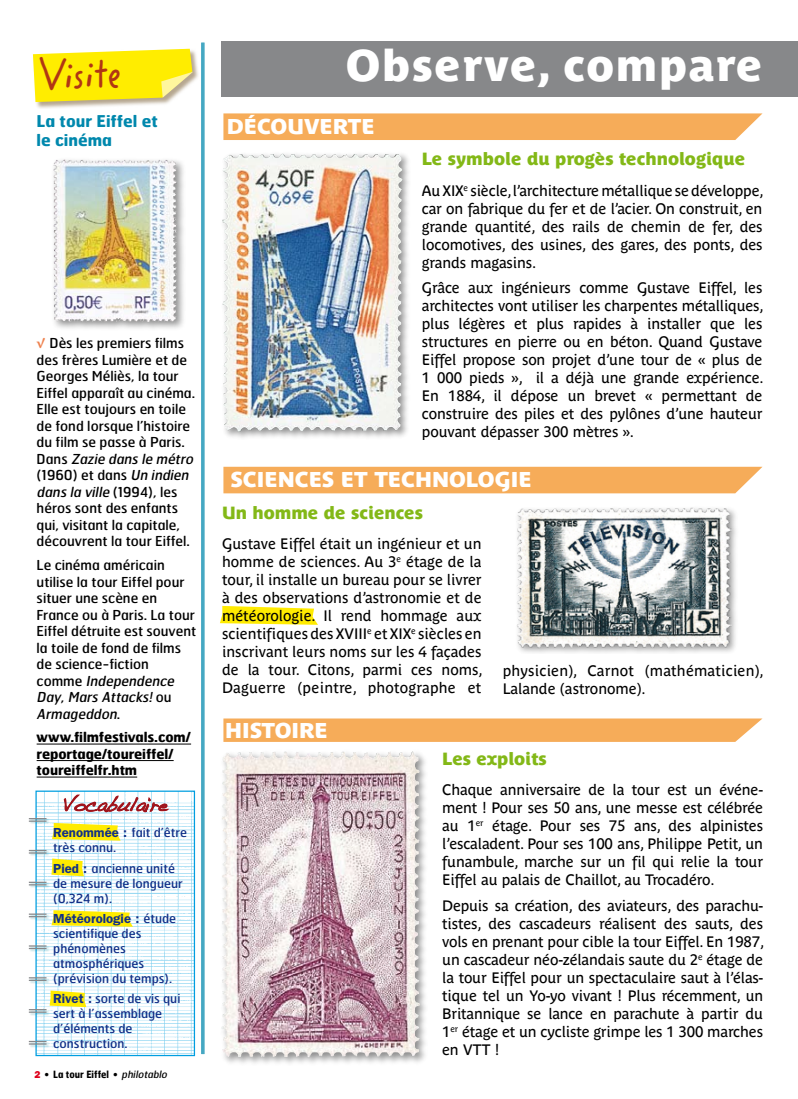
<style>
.page{position:relative;width:798px;height:1099px;background:#fff}
.page>*{position:absolute;margin:0;border:0;box-sizing:border-box;transform-origin:0 0}
.t1{font:43.75px "Parisine Plus Ptf So";letter-spacing:.04em;color:#fff}
.t2{font:700 42.5px "Kienan";color:#b13614}
.t3{font:21.25px "Parisine Plus Ptf So";color:#fff}
.t4{font:18.75px "Handwriting Dakota";color:#a0141c}
.t5{font:17.5px "Parisine Plus Ptf So";color:#83b817}
.t6{font:700 16.25px/19.5px "Hermes";color:#0088ad}
.t7{font:15px/18px "Parisine Plus Ptf";letter-spacing:-.01em;color:#000;text-align:justify}
.t8{font:15px/18px "Parisine Plus Ptf";letter-spacing:.01em;color:#000}
.t9{font:13.75px/16.5px "Hermes";color:#000}
.t10{font:700 13.75px/16.5px "Hermes";letter-spacing:-.01em;color:#000}
.t11{font:600 13.12px "Franklin Gothic";color:#112f87}
.t12{font:12.5px/15px "Hermes";color:#112f87}
.t13{font:700 10px "Hermes";color:#000;scale:.9 1}
.s1{font-family:"Miller Daily Bold Text";font-size:14.38px;color:#ee824f}
.s2{font-style:italic}
.s3{font-family:"Franklin Gothic";font-weight:600;font-size:13.12px}
.s4{font-family:"Hermes";font-weight:400;font-size:12.5px}
.s5{font-family:"Franklin Gothic";font-weight:800;color:#de001b}
.s6{font-family:"Franklin Gothic";font-weight:800}
.s7{font-weight:400;font-style:italic}
</style>
<div class="page">
<svg style="left:220px;top:606px;width:98px;height:19px;background:#ffee2a"></svg>
<hr style="left:204px;top:43px;width:1px;height:1011px;background:#0088ad">
<hr style="left:202px;top:43px;width:1px;height:1011px;background:#0088ad">
<hr style="left:201px;top:43px;width:1px;height:1011px;background:#0088ad">
<div style="left:223px;top:113px;width:539px;height:27px;background:#f6ac59"></div>
<div style="left:221px;top:41px;width:576px;height:56px;background:#87888a"></div>
<svg style="left:223px;top:718px;width:539px;height:24px;background:#f6af61"></svg>
<hr style="left:37px;top:743px;width:154px;height:1px;background:#000">
<hr style="left:37px;top:760px;width:137px;height:1px;background:#000">
<hr style="left:37px;top:776px;width:100px;height:1px;background:#000">
<svg style="left:36px;top:48px;width:162px;height:61px"></svg>
<svg style="left:33px;top:49px;width:160px;height:53px;background:#faea25"></svg>
<div style="left:219px;top:150px;width:193px;height:291px;background:#000;opacity:.45"></div>
<img style="left:221px;top:154px;width:60px;height:222px">
<div style="left:223px;top:467px;width:539px;height:26px;background:#f6ac59"></div>
<div style="left:512px;top:502px;width:225px;height:151px;background:#000;opacity:.45"></div>
<img style="left:516px;top:505px;width:214px;height:145px">
<div style="left:218px;top:748px;width:211px;height:317px;background:#000;opacity:.45"></div>
<img style="left:312px;top:751px;width:100px;height:6px">
<div style="left:50px;top:156px;width:135px;height:175px;background:#000;opacity:.45"></div>
<img style="left:53px;top:159px;width:12px;height:49px">
<img style="left:37px;top:792px;width:156px;height:262px">
<div style="left:35px;top:790px;width:160px;height:266px;border:1px solid #009ee0"></div>
<div style="left:29px;top:818px;width:21px;height:229px;background:#008193;opacity:.3"></div>
<svg style="left:29px;top:1040px;width:17px;height:4px"></svg>
<svg style="left:29px;top:977px;width:17px;height:3px"></svg>
<svg style="left:29px;top:945px;width:17px;height:4px"></svg>
<svg style="left:29px;top:793px;width:141px;height:92px"></svg>
<svg style="left:29px;top:910px;width:104px;height:16px"></svg>
<svg style="left:29px;top:990px;width:57px;height:22px"></svg>
<h2 class="t2" style="left:39px;top:46px;width:83px;rotate:-3deg">Visite</h2>
<p class="t6" style="left:37px;top:111px;width:123px">La tour Eiffel et le cinéma</p>
<p class="t9" style="left:37px;top:334px;width:161px"><span class="s1">√</span> Dès les premiers films des frères Lumière et de<br>Georges Méliès, la tour<br>Eiffel apparaît au cinéma.<br>Elle est toujours en toile de fond lorsque l’histoire du film se passe à Paris.<br>D a n s <span class="s2">Zazie dans le métro </span>(1960) et dans <span class="s2">Un indien dans la ville</span> (1994), les héros sont des enfants qui, visitant la capitale, découvrent la tour Eiffel.</p>
<p class="t9" style="left:37px;top:556px;width:161px">Le cinéma américain utilise la tour Eiffel pour situer une scène en<br>France ou à Paris. La tour<br>Eiffel détruite est souvent la toile de fond de films de science-fiction<br>c o m m e <span class="s2">Independence<br>Day</span>, <span class="s2">Mars Attacks!</span>o u<br><span class="s2">Armageddon</span>.</p>
<p class="t10" style="left:37px;top:728px;width:156px">www.filmfestivals.com/ reportage/toureiffel/ toureiffelfr.htm</p>
<p class="t4" style="left:63px;top:793px;width:106px">Vocabulaire</p>
<p class="t12" style="left:53px;top:825px;width:135px"><span class="s3">Renommée :</span> fait d’être très connu.</p>
<p class="t12" style="left:53px;top:860px;width:131px"><span class="s3">Pied :</span> ancienne unité de mesure de longueur (0,324 m).</p>
<p class="t11" style="left:53px;top:910px;width:124px">Météorologie : <span class="s4">étude</span></p>
<p class="t12" style="left:53px;top:925px;width:120px">scientifique des phénomènes atmosphériques (prévision du temps).</p>
<p class="t12" style="left:53px;top:990px;width:129px"><span class="s3">Rivet :</span> sorte de vis qui sert à l’assemblage d’éléments de construction.</p>
<p class="t13" style="left:35px;top:1068px;width:151px"><span class="s5">2</span> <span class="s6">•</span> La tour Eiffel <span class="s6">•</span> <span class="s7">philotablo</span></p>
<h1 class="t1" style="left:345px;top:32px;width:418px">Observe, compare</h1>
<h3 class="t3" style="left:227px;top:110px;width:32px">Déco</h3>
<h3 class="t3" style="left:287px;top:110px;width:47px">uverte</h3>
<p class="t5" style="left:421px;top:146px;width:324px">Le symbole du progès technologique</p>
<p class="t7" style="left:421px;top:180px;width:343px">Au XIX<sup>e</sup> siècle, l’architecture métallique se développe, car on fabrique du fer et de l’acier. On construit, en grande quantité, des rails de chemin de fer, des locomotives, des usines, des gares, des ponts, des grands magasins.</p>
<p class="t7" style="left:421px;top:277px;width:343px">Grâce aux ingénieurs comme Gustave Eiffel, les architectes vont utiliser les charpentes métalliques, plus légères et plus rapides à installer que les structures en pierre ou en béton. Quand Gustave Eiffel propose son projet d’une tour de « plus de 1 000 pieds », il a déjà une grande expérience.<br>En 1884, il dépose un brevet « permettant de construire des piles et des pylônes d’une hauteur pouvant dépasser 300 mètres ».</p>
<h3 class="t3" style="left:230px;top:463px;width:14px">Science</h3>
<h3 class="t3" style="left:322px;top:463px;width:69px">s et technolo</h3>
<h3 class="t3" style="left:494px;top:463px;width:26px">gie</h3>
<p class="t5" style="left:222px;top:499px;width:202px">Un homme de sciences</p>
<p class="t7" style="left:222px;top:533px;width:262px">Gustave Eiffel était un ingénieur et un homme de sciences. Au 3<sup>e</sup> étage de la tour, il installe un bureau pour se livrer à des observations d’astronomie et de météorologie. Il rend hommage aux scientifiques des XVIII<sup>e</sup> et XIX<sup>e</sup> siècles en inscrivant leurs noms sur les 4 façades de la tour. Citons, parmi ces noms, Daguerre (peintre, photographe et</p>
<h3 class="t3" style="left:225px;top:714px;width:51px">Histoire</h3>
<p class="t8" style="left:502px;top:660px;width:262px">physicien), Carnot (mathématicien),<br>Lalande (astronome).</p>
<p class="t5" style="left:442px;top:745px;width:106px">Les exploits</p>
<p class="t7" style="left:442px;top:779px;width:322px">Chaque anniversaire de la tour est un événe&shy;ment ! Pour ses 50 ans, une messe est célébrée au 1<sup>er</sup> étage. Pour ses 75 ans, des alpinistes l’escaladent. Pour ses 100 ans, Philippe Petit, un funambule, marche sur un fil qui relie la tour Eiffel au palais de Chaillot, au Trocadéro.</p>
<p class="t7" style="left:442px;top:894px;width:323px">Depuis sa création, des aviateurs, des parachu&shy;tistes, des cascadeurs réalisent des sauts, des vols en prenant pour cible la tour Eiffel. En 1987, un cascadeur néo-zélandais saute du 2<sup>e</sup> étage de la tour Eiffel pour un spectaculaire saut à l’élas&shy;tique tel un Yo-yo vivant ! Plus récemment, un Britannique se lance en parachute à partir du 1<sup>er</sup> étage et un cycliste grimpe les 1 300 marches en VTT !</p>
</div>
